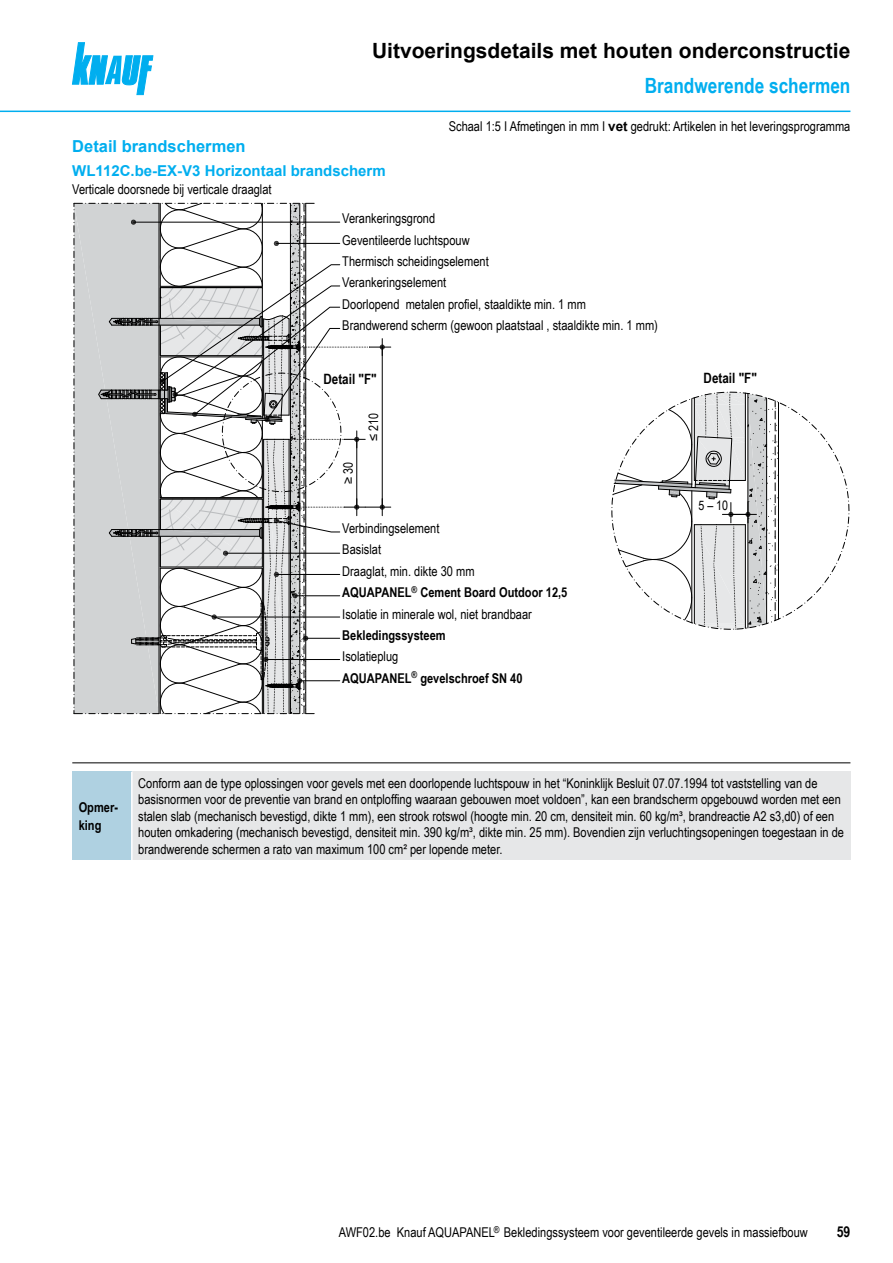
<style>
.page{position:relative;width:893px;height:1263px;background:#fff}
.page>*{position:absolute;margin:0;border:0;box-sizing:border-box;transform-origin:0 0}
.Ue1_TBr{font:700 21px "Arial";color:#000}
.IHV_Ue2_Planung_TBr{font:700 21px "Arial Narrow";color:#00aeef}
.Ue3_11cyan_TBr{font:700 16.5px "Arial";color:#00aeef}
.Tab_Ue_Detail_TBr{font:700 15px "Arial";color:#00aeef}
.t1{font:700 15px "Arial Narrow";color:#000}
.t2{font:700 14.25px "Arial Narrow";color:#000}
.Hinweis_Text_Abs_o_T{font:13.5px/16.5px "Arial Narrow";color:#000}
.Knauf_Master{font:13.5px "Arial Narrow";color:#000}
.Knauf_Master-2{font:700 13.5px "Arial Narrow";color:#000}
.Text_rechtsbuendig_T{font:13.5px "Arial Narrow";color:#000}
.Text_TBr{font:13.5px "Arial Narrow";color:#000}
.Hinweis_TBr{font:700 13.5px/18px "Arial Narrow";color:#000}
.t3{font:13.05px/21.3px "Arial Narrow";color:#000}
.t4{font:700 13.05px "Arial Narrow";color:#000}
.t5{font:9.45px "Arial Narrow";color:#000}
.s1{font-family:"Arial";font-weight:700}
.s2{font-weight:700}
</style>
<div class="page">
<svg style="left:72px;top:43px;width:81px;height:52px"></svg>
<hr style="left:0;top:111px;width:850px;height:1px;background:#00aeef">
<hr style="left:72px;top:762px;width:778px;height:1px;background:#000">
<div style="left:72px;top:772px;width:60px;height:88px;background:#afd1e1"></div>
<div style="left:132px;top:772px;width:719px;height:88px;background:#e6e7e8"></div>
<hr style="left:131px;top:772px;width:2px;height:88px;background:#fff">
<svg style="left:74px;top:203px;width:317px;height:511px"></svg>
<svg style="left:611px;top:392px;width:239px;height:238px"></svg>
<div style="left:342px;top:214px;width:326px;height:122px;background:#fff"></div>
<div style="left:342px;top:523px;width:260px;height:173px;background:#fff"></div>
<p class="Ue1_TBr" style="left:372px;top:35px;width:480px">Uitvoeringsdetails met houten onderconstructie</p>
<p class="IHV_Ue2_Planung_TBr" style="left:645px;top:70px;width:207px">Brandwerende schermen</p>
<p class="Ue3_11cyan_TBr" style="left:72px;top:135px;width:175px">Detail brandschermen</p>
<p class="Tab_Ue_Detail_TBr" style="left:72px;top:160px;width:315px">WL112C.be-EX-V3 Horizontaal brandscherm</p>
<p class="Text_TBr" style="left:72px;top:179px;width:201px">Verticale doorsnede bij verticale draaglat</p>
<p class="Text_rechtsbuendig_T" style="left:449px;top:116px;width:403px">Schaal 1:5 I Afmetingen in mm I <span class="s1">vet</span> gedrukt: Artikelen in het leveringsprogramma</p>
<p class="Knauf_Master" style="left:342px;top:209px;width:94px">Verankeringsgrond</p>
<p class="Knauf_Master" style="left:342px;top:230px;width:129px">Geventileerde luchtspouw</p>
<p class="Knauf_Master" style="left:342px;top:251px;width:148px">Thermisch scheidingselement</p>
<p class="Knauf_Master" style="left:342px;top:273px;width:105px">Verankeringselement</p>
<p class="Knauf_Master" style="left:342px;top:294px;width:245px">Doorlopend metalen profiel, staaldikte min. 1 mm</p>
<p class="Knauf_Master" style="left:342px;top:316px;width:317px">Brandwerend scherm (gewoon plaatstaal , staaldikte min. 1 mm)</p>
<p class="t3" style="left:344px;top:210px;width:96px">Verankerungsgrund</p>
<p class="t3" style="left:343px;top:231px;width:92px">Hinterlüftungsraum</p>
<p class="t3" style="left:344px;top:254px;width:132px">Thermisches Trennelement</p>
<p class="t3" style="left:344px;top:274px;width:106px">Verankerungselement</p>
<p class="t3" style="left:343px;top:295px;width:220px">Wandprofil durchlaufend<br>Brandsperre (Glattblech oder 2-fach gekantet)</p>
<p class="t2" style="left:323px;top:368px;width:55px">Detail "F"</p>
<p class="t3" style="left:337px;top:484px;width:24px;rotate:-90deg">≥ 30</p>
<p class="t3" style="left:363px;top:441px;width:30px;rotate:-90deg">≤ 210</p>
<p class="Knauf_Master" style="left:342px;top:518px;width:99px">Verbindingselement</p>
<p class="Knauf_Master" style="left:342px;top:540px;width:40px">Basislat</p>
<p class="Knauf_Master" style="left:342px;top:561px;width:134px">Draaglat, min. dikte 30 mm</p>
<p class="Knauf_Master-2" style="left:342px;top:582px;width:227px">AQUAPANEL<sup>®</sup> Cement Board Outdoor 12,5</p>
<p class="Knauf_Master" style="left:342px;top:604px;width:191px">Isolatie in minerale wol, niet brandbaar</p>
<p class="Knauf_Master-2" style="left:342px;top:625px;width:105px">Bekledingssysteem</p>
<p class="Knauf_Master" style="left:342px;top:647px;width:57px">Isolatieplug</p>
<p class="Knauf_Master-2" style="left:342px;top:668px;width:182px">AQUAPANEL<sup>®</sup> gevelschroef SN 40</p>
<p class="t3" style="left:343px;top:520px;width:100px">Verbindungselement<br>Grundlattung</p>
<p class="t3" style="left:344px;top:562px;width:160px">Traglattung, Mindestdicke 30 mm</p>
<p class="t3" style="left:343px;top:584px;width:221px;line-height:20.9px"><span class="s2">AQUAPANEL</span><sup>®</sup> <span class="s2">Cement Board Outdoor 12,5<br></span>Mineralwolle-Dämmung, nichtbrennbar</p>
<p class="t3" style="left:343px;top:648px;width:60px">Dämmhalter</p>
<p class="t3" style="left:343px;top:626px;width:105px">Beschichtungssystem</p>
<p class="t4" style="left:344px;top:670px;width:208px">AQUAPANEL<sup>®</sup> Fassadenschraube SN 40</p>
<p class="t2" style="left:704px;top:368px;width:55px">Detail "F"</p>
<p class="t3" style="left:698px;top:495px;width:31px">5 – 10</p>
<p class="Hinweis_TBr" style="left:79px;top:797px;width:41px">Opmer&shy;king</p>
<p class="Hinweis_Text_Abs_o_T" style="left:138px;top:774px;width:707px">Conform aan de type oplossingen voor gevels met een doorlopende luchtspouw in het “Koninklijk Besluit 07.07.1994 tot vaststelling van de basisnormen voor de preventie van brand en ontploffing waaraan gebouwen moet voldoen”, kan een brandscherm opgebouwd worden met een stalen slab (mechanisch bevestigd, dikte 1 mm), een strook rotswol (hoogte min. 20 cm, densiteit min. 60 kg/m³, brandreactie A2 s3,d0) of een houten omkadering (mechanisch bevestigd, densiteit min. 390 kg/m³, dikte min. 25 mm). Bovendien zijn verluchtingsopeningen toegestaan in de brandwerende schermen a rato van maximum 100 cm² per lopende meter.</p>
<p class="t5" style="left:494px;top:1222px;width:7px">®</p>
<p class="Hinweis_Text_Abs_o_T" style="left:339px;top:1224px;width:471px">AWF02.be Knauf AQUAPANEL Bekledingssysteem voor geventileerde gevels in massiefbouw</p>
<p class="t1" style="left:837px;top:1221px;width:15px">59</p>
</div>
